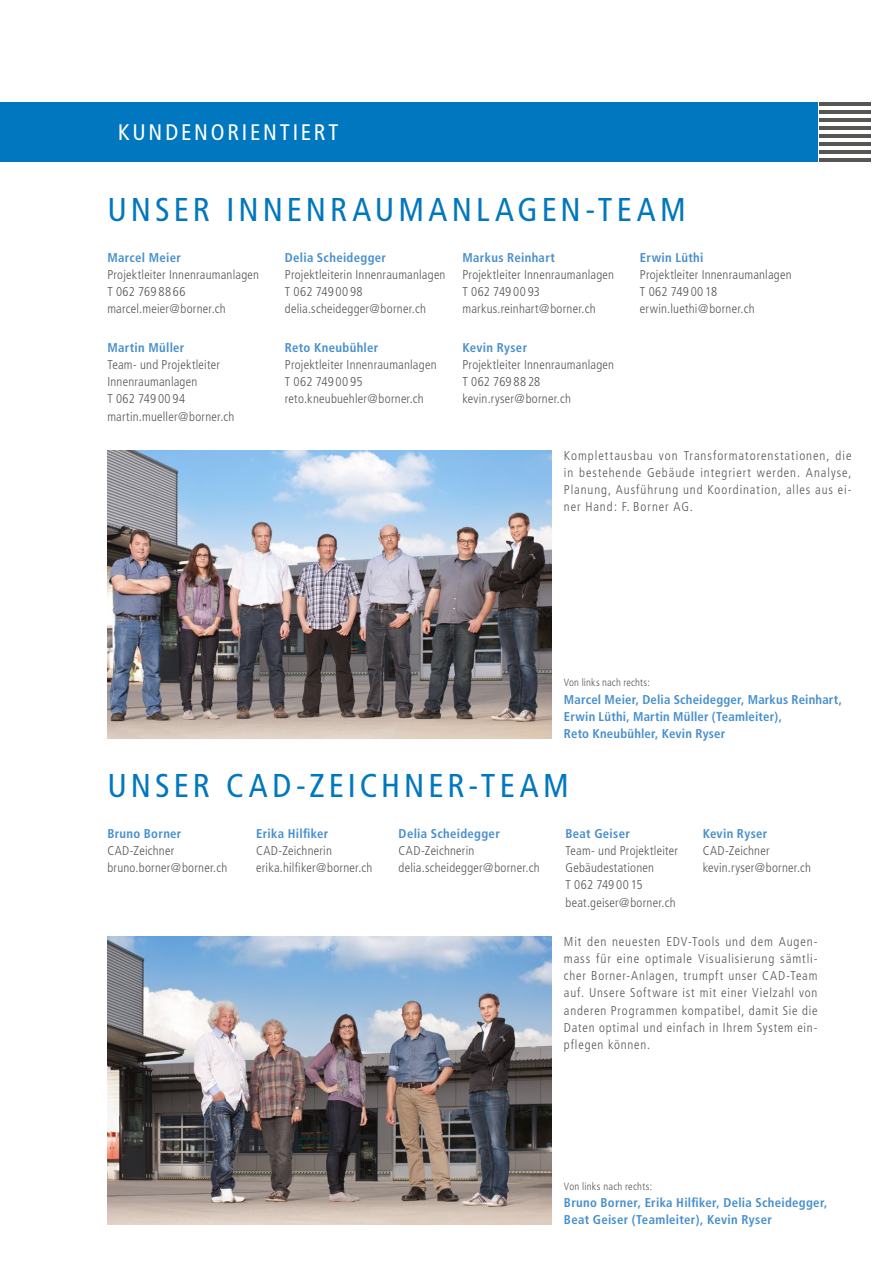
<style>
.page{position:relative;width:893px;height:1263px;background:#fff}
.page>*{position:absolute;margin:0;border:0;box-sizing:border-box;transform-origin:0 0}
.t1{font:condensed 33px "Frutiger";letter-spacing:.125em;color:#0077be}
.t2{font:condensed 22.5px "Frutiger";letter-spacing:.125em;color:#fff}
.t3{font:300 condensed 12.75px/17.2px "Frutiger";letter-spacing:.02em;color:#565655}
.t4{font:700 condensed 12.75px/17.2px "Frutiger";letter-spacing:.025em;color:#488fcd}
.t5{font:300 condensed 10.5px "Frutiger";letter-spacing:.02em;color:#565655}
</style>
<div class="page">
<div style="left:0;top:102px;width:817px;height:60px;background:#0077be"></div>
<hr style="left:820px;top:102px;width:51px;height:4px;background:#565655">
<hr style="left:820px;top:118px;width:51px;height:4px;background:#565655">
<hr style="left:820px;top:134px;width:51px;height:4px;background:#565655">
<hr style="left:820px;top:150px;width:51px;height:4px;background:#565655">
<hr style="left:820px;top:110px;width:51px;height:4px;background:#565655">
<hr style="left:820px;top:126px;width:51px;height:4px;background:#565655">
<hr style="left:820px;top:142px;width:51px;height:4px;background:#565655">
<hr style="left:820px;top:158px;width:51px;height:4px;background:#565655">
<img style="left:107px;top:936px;width:444px;height:288px">
<img style="left:107px;top:450px;width:444px;height:288px">
<h2 class="t2" style="left:118px;top:119px;width:222px">KUNDENORIENTIERT</h2>
<h1 class="t1" style="left:107px;top:190px;width:580px">UNSER INNENRAUMANLAGEN-TEAM</h1>
<p class="t4" style="left:107px;top:249px;width:75px">Marcel Meier</p>
<p class="t3" style="left:107px;top:266px;width:153px">Projektleiter Innenraumanlagen<br>T 062 769 88 66 marcel.meier@borner.ch</p>
<p class="t4" style="left:107px;top:339px;width:79px">Martin Müller</p>
<p class="t3" style="left:107px;top:356px;width:129px">Team- und Projektleiter<br>Innenraumanlagen<br>T 062 749 00 94 martin.mueller@borner.ch</p>
<p class="t4" style="left:285px;top:249px;width:103px">Delia Scheidegger</p>
<p class="t3" style="left:285px;top:266px;width:162px">Projektleiterin Innenraumanlagen<br>T 062 749 00 98 delia.scheidegger@borner.ch</p>
<p class="t4" style="left:285px;top:339px;width:95px">Reto Kneubühler</p>
<p class="t3" style="left:285px;top:356px;width:153px">Projektleiter Innenraumanlagen<br>T 062 749 00 95 reto.kneubuehler@borner.ch</p>
<p class="t4" style="left:462px;top:249px;width:94px">Markus Reinhart</p>
<p class="t3" style="left:462px;top:266px;width:153px">Projektleiter Innenraumanlagen<br>T 062 749 00 93 markus.reinhart@borner.ch</p>
<p class="t4" style="left:462px;top:339px;width:66px">Kevin Ryser</p>
<p class="t3" style="left:462px;top:356px;width:153px">Projektleiter Innenraumanlagen<br>T 062 769 88 28 kevin.ryser@borner.ch</p>
<p class="t4" style="left:640px;top:249px;width:65px">Erwin Lüthi</p>
<p class="t3" style="left:640px;top:266px;width:153px">Projektleiter Innenraumanlagen<br>T 062 749 00 18 erwin.luethi@borner.ch</p>
<p class="t3" style="left:564px;top:447px;width:289px;text-align:justify">Komplettausbau von Transformatorenstationen, die in bestehende Gebäude integriert werden. Analyse, Planung, Ausführung und Koordination, alles aus ei&shy;ner Hand: F. Borner AG.</p>
<p class="t5" style="left:564px;top:677px;width:88px">Von links nach rechts:</p>
<p class="t4" style="left:564px;top:690px;width:280px">Marcel Meier, Delia Scheidegger, Markus Reinhart,<br>Erwin Lüthi, Martin Müller (Teamleiter),<br>Reto Kneubühler, Kevin Ryser</p>
<h1 class="t1" style="left:107px;top:766px;width:463px">UNSER CAD-ZEICHNER-TEAM</h1>
<p class="t4" style="left:107px;top:825px;width:76px">Bruno Borner</p>
<p class="t3" style="left:107px;top:842px;width:121px">CAD-Zeichner bruno.borner@borner.ch</p>
<p class="t4" style="left:256px;top:825px;width:74px">Erika Hilfiker</p>
<p class="t3" style="left:256px;top:842px;width:118px">CAD-Zeichnerin erika.hilfiker@borner.ch</p>
<p class="t4" style="left:399px;top:825px;width:103px">Delia Scheidegger</p>
<p class="t3" style="left:399px;top:842px;width:143px">CAD-Zeichnerin delia.scheidegger@borner.ch</p>
<p class="t4" style="left:565px;top:825px;width:66px">Beat Geiser</p>
<p class="t3" style="left:565px;top:842px;width:114px">Team- und Projektleiter<br>Gebäudestationen<br>T 062 749 00 15 beat.geiser@borner.ch</p>
<p class="t4" style="left:703px;top:825px;width:66px">Kevin Ryser</p>
<p class="t3" style="left:703px;top:842px;width:110px">CAD-Zeichner kevin.ryser@borner.ch</p>
<p class="t3" style="left:564px;top:933px;width:255px;text-align:justify">Mit den neuesten EDV-Tools und dem Augen&shy;mass für eine optimale Visualisierung sämtli&shy;cher Borner-Anlagen, trumpft unser CAD-Team auf. Unsere Software ist mit einer Vielzahl von anderen Programmen kompatibel, damit Sie die Daten optimal und einfach in Ihrem System ein&shy;pflegen können.</p>
<p class="t5" style="left:564px;top:1180px;width:90px">Von links nach rechts:</p>
<p class="t4" style="left:564px;top:1194px;width:265px">Bruno Borner, Erika Hilfiker, Delia Scheidegger,<br>Beat Geiser (Teamleiter), Kevin Ryser</p>
</div>
